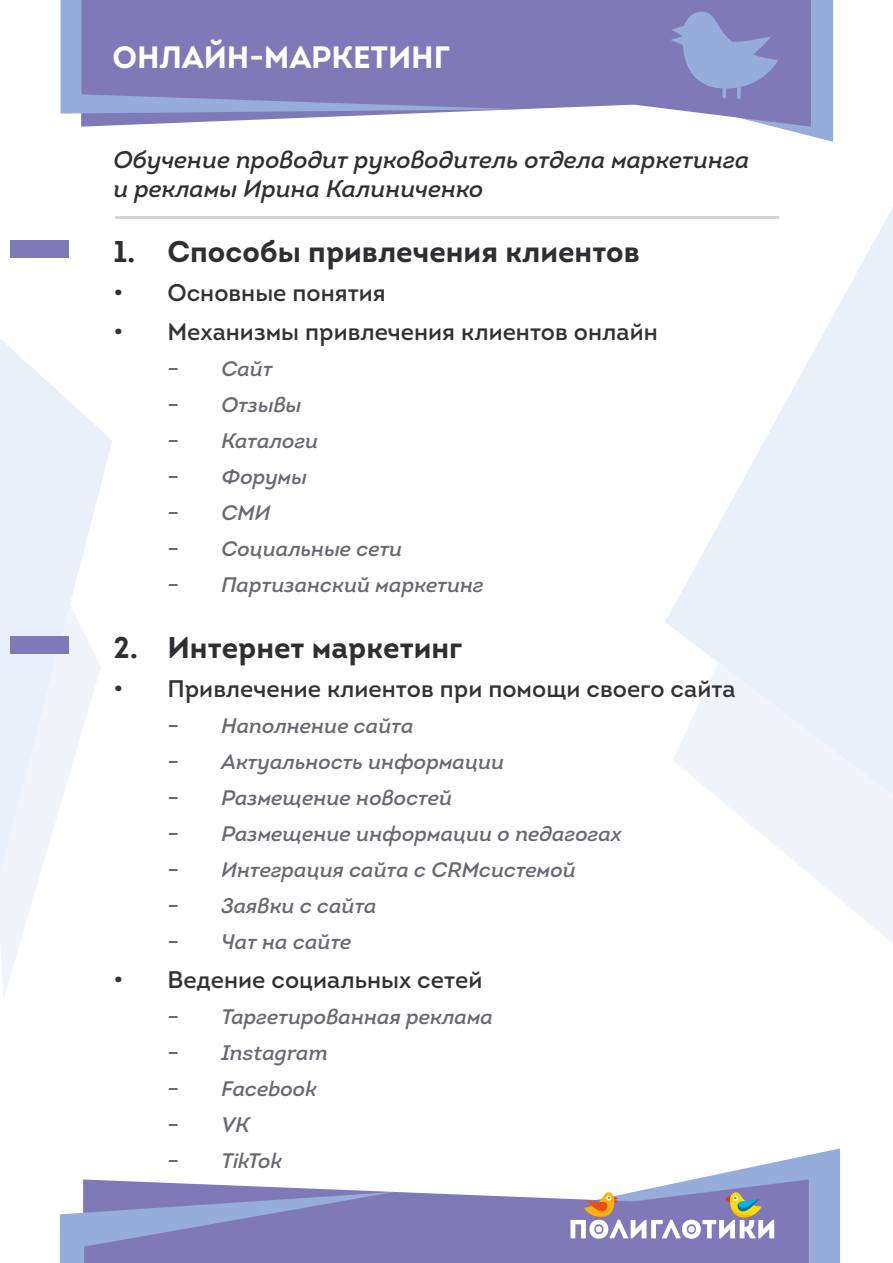
<style>
.page{position:relative;width:893px;height:1263px;background:#fff}
.page>*{position:absolute;margin:0;border:0;box-sizing:border-box;transform-origin:0 0}
.t1{font:700 30.9px "Intro";color:#fff}
.t2{font:700 30px "Intro";color:#312e33}
.t3{font:24px "Intro";color:#343036}
.t4{font:italic 24px/28.8px "Intro";color:#312e33}
.t5{font:italic 21px "Intro";color:#6b6671}
</style>
<div class="page">
<svg style="left:81px;top:0;width:589px;height:127px;fill:#7f79b8"></svg>
<svg style="left:61px;top:0;width:458px;height:114px;background:#8280bc"></svg>
<hr style="left:115px;top:216px;width:663px;height:3px;background:#d6d6d6">
<svg style="left:83px;top:1179px;width:487px;height:84px;fill:#7f79b8"></svg>
<svg style="left:60px;top:1192px;width:334px;height:71px;background:#8789c2"></svg>
<svg style="left:570px;top:1148px;width:270px;height:115px"></svg>
<svg style="left:670px;top:0;width:163px;height:116px;background:#888dc5"></svg>
<div style="left:695px;top:25px;width:8px;height:8px;background:#96acda;border-radius:50%"></div>
<svg style="left:665px;top:116px;width:228px;height:511px"></svg>
<svg style="left:672px;top:244px;width:221px;height:699px;fill:#f1f5fb"></svg>
<svg style="left:0;top:339px;width:112px;height:144px"></svg>
<svg style="left:0;top:399px;width:101px;height:598px;fill:#f1f5fb"></svg>
<div style="left:10px;top:241px;width:59px;height:17px;background:#7f79b8"></div>
<div style="left:10px;top:636px;width:59px;height:17px;background:#7f79b8"></div>
<h1 class="t1" style="left:112px;top:38px;width:339px">ОНЛАЙН-МАРКЕТИНГ</h1>
<p class="t4" style="left:113px;top:146px;width:638px">Обучение проводит руководитель отдела маркетинга и рекламы Ирина Калиниченко</p>
<h2 class="t2" style="left:113px;top:232px;width:528px">1. Способы привлечения клиентов</h2>
<p class="t3" style="left:113px;top:278px;width:274px">• Основные понятия</p>
<p class="t3" style="left:113px;top:317px;width:546px">• Механизмы привлечения клиентов онлайн</p>
<p class="t5" style="left:167px;top:355px;width:107px">– Сайт</p>
<p class="t5" style="left:167px;top:391px;width:136px">– Отзывы</p>
<p class="t5" style="left:167px;top:427px;width:152px">– Каталоги</p>
<p class="t5" style="left:167px;top:463px;width:141px">– Форумы</p>
<p class="t5" style="left:167px;top:499px;width:105px">– СМИ</p>
<p class="t5" style="left:167px;top:535px;width:237px">– Социальные сети</p>
<p class="t5" style="left:167px;top:571px;width:318px">– Партизанский маркетинг</p>
<h2 class="t2" style="left:113px;top:628px;width:350px">2. Интернет маркетинг</h2>
<p class="t3" style="left:113px;top:674px;width:624px">• Привлечение клиентов при помощи своего сайта</p>
<p class="t5" style="left:167px;top:712px;width:248px">– Наполнение сайта</p>
<p class="t5" style="left:167px;top:748px;width:338px">– Актуальность информации</p>
<p class="t5" style="left:167px;top:784px;width:286px">– Размещение новостей</p>
<p class="t5" style="left:167px;top:820px;width:456px">– Размещение информации о педагогах</p>
<p class="t5" style="left:167px;top:856px;width:410px">– Интеграция сайта с CRMсистемой</p>
<p class="t5" style="left:167px;top:892px;width:211px">– Заявки с сайта</p>
<p class="t5" style="left:167px;top:928px;width:186px">– Чат на сайте</p>
<p class="t3" style="left:113px;top:965px;width:370px">• Ведение социальных сетей</p>
<p class="t5" style="left:167px;top:1003px;width:327px">– Таргетированная реклама</p>
<p class="t5" style="left:167px;top:1039px;width:162px">– Instagram</p>
<p class="t5" style="left:167px;top:1075px;width:151px">– Facebook</p>
<p class="t5" style="left:167px;top:1111px;width:84px">– VK</p>
<p class="t5" style="left:167px;top:1147px;width:116px">– TikTok</p>
</div>
